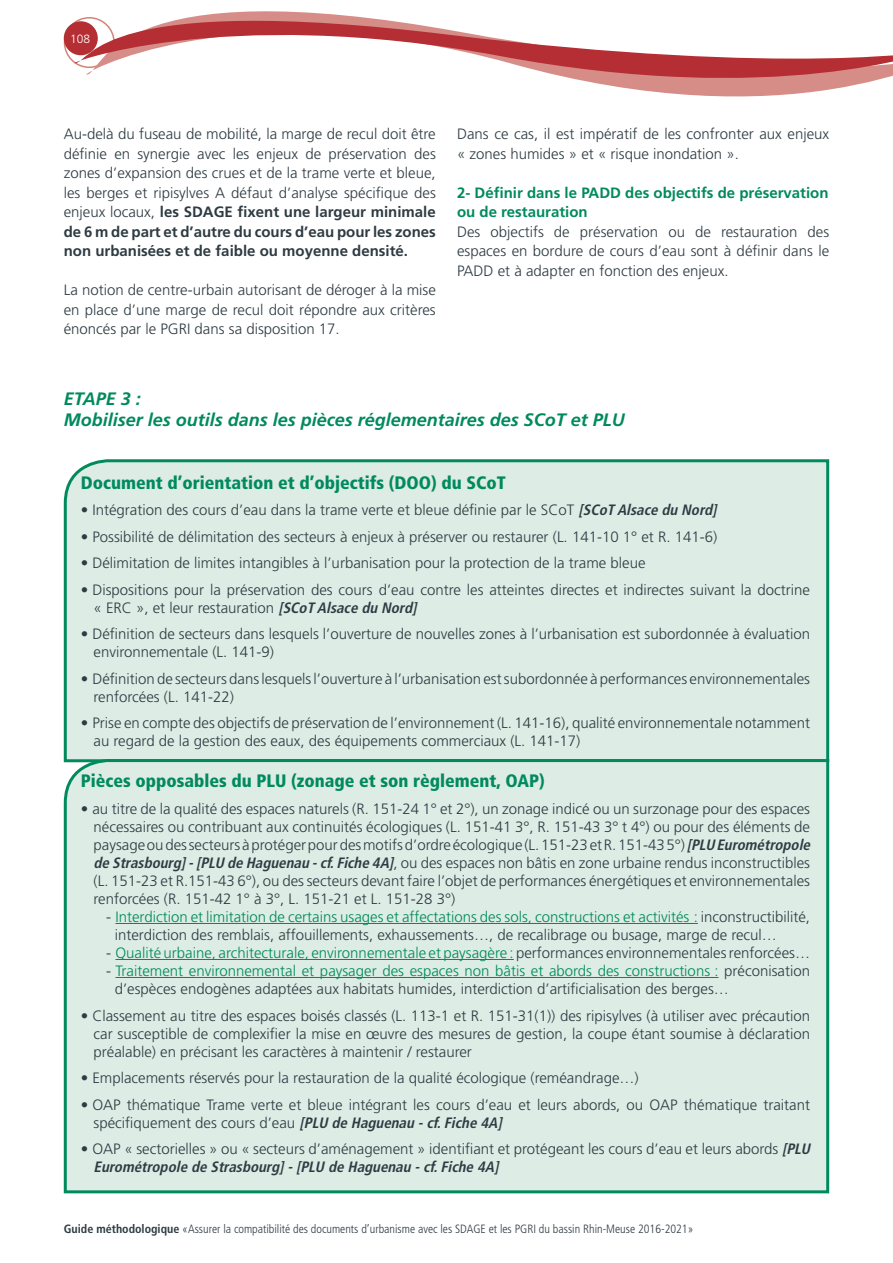
<style>
.page{position:relative;width:893px;height:1263px;background:#fff}
.page>*{position:absolute;margin:0;border:0;box-sizing:border-box;transform-origin:0 0}
.t1{font:900 condensed 18px "Frutiger";color:#008a5e}
.t2{font:italic 700 18px/21px "Frutiger";color:#008a5e}
.t3{font:300 15px/18px "Frutiger";color:#2e3b42}
.t4{font:300 15px "Frutiger";color:#008a5e}
.t5{font:700 15px/19.5px "Frutiger";color:#008a5e}
.t6{font:300 condensed 12px "Frutiger";color:#2e3b42}
.t7{font:300 12px "Frutiger";color:#fff}
.s1{font-weight:700}
.s2{font-weight:700;font-style:italic;font-stretch:condensed}
.s3{color:#008a5e}
.s4{color:#2e3b42}
</style>
<div class="page">
<svg style="left:74px;top:11px;width:819px;height:85px"></svg>
<div style="left:64px;top:21px;width:34px;height:34px;background:#b42e34;border-radius:50%"></div>
<div style="left:63px;top:459px;width:767px;height:298px;background:#ddece5"></div>
<div style="left:63px;top:757px;width:767px;height:437px;background:#ddece5"></div>
<hr style="left:115px;top:923px;width:583px;height:1px;background:#008a5e">
<hr style="left:115px;top:959px;width:399px;height:1px;background:#008a5e">
<hr style="left:115px;top:977px;width:603px;height:1px;background:#008a5e">
<p class="t7" style="left:70px;top:32px;width:22px">108</p>
<p class="t3" style="left:64px;top:124px;width:374px;line-height:19.5px;text-align:justify">Au-delà du fuseau de mobilité, la marge de recul doit être définie en synergie avec les enjeux de préservation des zones d’expansion des crues et de la trame verte et bleue, les berges et ripisylves A défaut d’analyse spécifique des enjeux locaux, <span class="s1">les SDAGE fixent une largeur minimale de 6 m de part et d’autre du cours d’eau pour les zones non urbanisées et de faible ou moyenne densité.</span></p>
<p class="t3" style="left:64px;top:280px;width:374px;line-height:19.5px;text-align:justify">La notion de centre-urbain autorisant de déroger à la mise en place d’une marge de recul doit répondre aux critères énoncés par le PGRI dans sa disposition 17.</p>
<p class="t3" style="left:457px;top:124px;width:374px;line-height:19.5px">Dans ce cas, il est impératif de les confronter aux enjeux « zones humides » et « risque inondation ».</p>
<p class="t5" style="left:457px;top:183px;width:373px">2- Définir dans le PADD des objectifs de préservation ou de restauration</p>
<p class="t3" style="left:457px;top:222px;width:374px;line-height:19.5px;text-align:justify">Des objectifs de préservation ou de restauration des espaces en bordure de cours d’eau sont à définir dans le PADD et à adapter en fonction des enjeux.</p>
<p class="t2" style="left:64px;top:388px;width:563px">ETAPE 3 :<br>Mobiliser les outils dans les pièces réglementaires des SCoT et PLU</p>
<p class="t1" style="left:81px;top:472px;width:427px">Document d’orientation et d’objectifs (DOO) du SCoT</p>
<p class="t3" style="left:81px;top:501px;width:641px">• Intégration des cours d’eau dans la trame verte et bleue définie par le SCoT <span class="s2">[SCoT Alsace du Nord]</span></p>
<p class="t3" style="left:81px;top:528px;width:638px">• Possibilité de délimitation des secteurs à enjeux à préserver ou restaurer (L. 141-10 1° et R. 141-6)</p>
<p class="t3" style="left:81px;top:554px;width:566px">• Délimitation de limites intangibles à l’urbanisation pour la protection de la trame bleue</p>
<p class="t3" style="left:94px;top:581px;width:718px;text-indent:-13px">• Dispositions pour la préservation des cours d’eau contre les atteintes directes et indirectes suivant la doctrine « ERC », et leur restauration <span class="s2">[SCoT Alsace du Nord]</span></p>
<p class="t3" style="left:94px;top:625px;width:718px;text-indent:-13px">• Définition de secteurs dans lesquels l’ouverture de nouvelles zones à l’urbanisation est subordonnée à évaluation environnementale (L. 141-9)</p>
<p class="t3" style="left:94px;top:670px;width:718px;text-indent:-13px">• Définition de secteurs dans lesquels l’ouverture à l’urbanisation est subordonnée à performances environnementales renforcées (L. 141-22)</p>
<p class="t3" style="left:94px;top:714px;width:718px;text-indent:-13px">• Prise en compte des objectifs de préservation de l’environnement (L. 141-16), qualité environnementale notamment au regard de la gestion des eaux, des équipements commerciaux (L. 141-17)</p>
<p class="t1" style="left:81px;top:770px;width:465px">Pièces opposables du PLU (zonage et son règlement, OAP)</p>
<p class="t3" style="left:94px;top:800px;width:722px;text-indent:-13px">• au titre de la qualité des espaces naturels (R. 151-24 1° et 2°), un zonage indicé ou un surzonage pour des espaces nécessaires ou contribuant aux continuités écologiques (L. 151-41 3°, R. 151-43 3° t 4°) ou pour des éléments de paysage ou des secteurs à protéger pour des motifs d’ordre écologique (L. 151-23 et R. 151-43 5°) <span class="s2">[PLU Eurométropole de Strasbourg]-[PLU de Haguenau -cf.Fiche 4A]</span>, ou des espaces non bâtis en zone urbaine rendus inconstructibles (L. 151-23 et R.151-43 6°), ou des secteurs devant faire l’objet de performances énergétiques et environnementales renforcées (R. 151-42 1° à 3°, L. 151-21 et L. 151-28 3°)</p>
<p class="t3" style="left:115px;top:908px;width:697px;text-indent:-9px">- <span class="s3">Interdiction et limitation de certains usages et affectations des sols, constructions et activités :</span> inconstructibilité, interdiction des remblais, affouillements, exhaussements…, de recalibrage ou busage, marge de recul…</p>
<p class="t4" style="left:106px;top:944px;width:705px"><span class="s4">-</span> Qualité urbaine, architecturale, environnementale et paysagère : <span class="s4">performances environnementales renforcées…</span></p>
<p class="t3" style="left:115px;top:962px;width:697px;text-indent:-9px">- <span class="s3">Traitement environnemental et paysager des espaces non bâtis et abords des constructions :</span> préconisation d’espèces endogènes adaptées aux habitats humides, interdiction d’artificialisation des berges…</p>
<p class="t3" style="left:94px;top:1006px;width:718px;text-align:justify;text-indent:-13px">• Classement au titre des espaces boisés classés (L. 113-1 et R. 151-31(1)) des ripisylves (à utiliser avec précaution car susceptible de complexifier la mise en œuvre des mesures de gestion, la coupe étant soumise à déclaration préalable) en précisant les caractères à maintenir / restaurer</p>
<p class="t3" style="left:81px;top:1069px;width:559px">• Emplacements réservés pour la restauration de la qualité écologique (reméandrage…)</p>
<p class="t3" style="left:94px;top:1095px;width:718px;text-indent:-13px">• OAP thématique Trame verte et bleue intégrant les cours d’eau et leurs abords, ou OAP thématique traitant spécifiquement des cours d’eau <span class="s2">[PLU de Haguenau -cf.Fiche 4A]</span></p>
<p class="t3" style="left:94px;top:1140px;width:722px;text-indent:-13px">• OAP « sectorielles » ou « secteurs d’aménagement » identifiant et protégeant les cours d’eau et leurs abords <span class="s2">[PLU<br>Eurométropole de Strasbourg]-[PLU de Haguenau -cf.Fiche 4A]</span></p>
<p class="t6" style="left:64px;top:1222px;width:631px"><span class="s1">Guide méthodologique</span> «Assurer la compatibilité des documents d’urbanisme avec les SDAGE et les PGRI du bassin Rhin-Meuse 2016-2021»</p>
</div>
